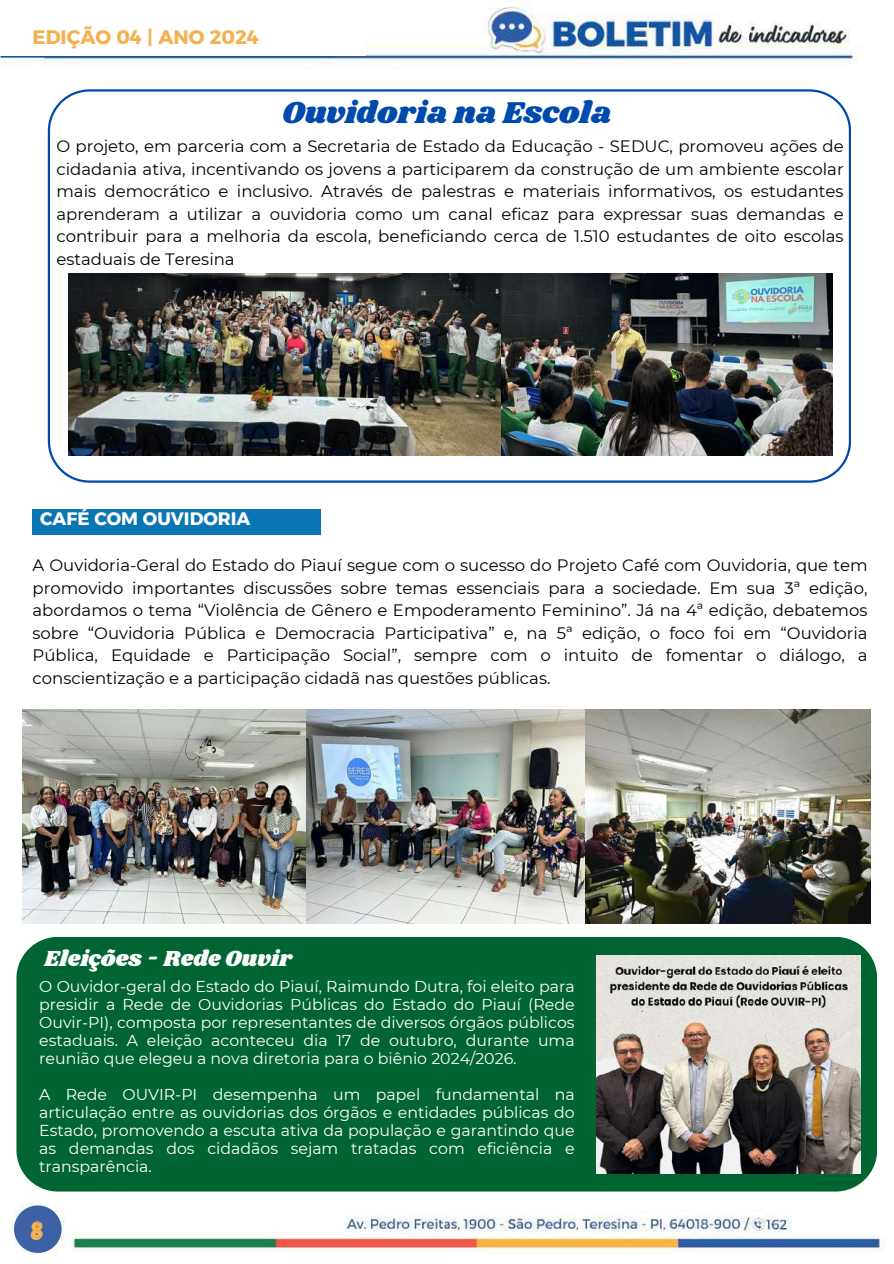
<style>
.page{position:relative;width:894px;height:1264px;background:#fff}
.page>*{position:absolute;margin:0;border:0;box-sizing:border-box;transform-origin:0 0}
.t1{font:31.2px "Shrikhand";color:#004aad}
.t2{font:27px "Gagalin";color:#f4b152}
.t3{font:22.5px "Shrikhand";color:#fff}
.t4{font:19.5px "Kief Montaser Bold";color:#f4b152}
.t5{font:18px "Kief Montaser Bold";color:#fff}
.t6{font:16.5px/22.5px "Montserrat";color:#000;text-align:justify}
.t7{font:15.75px/18px "Montserrat";color:#fff;text-align:justify}
</style>
<div class="page">
<img style="left:0;top:5px;width:864px;height:62px">
<div style="left:0;top:0;width:366px;height:56px;background:#fff"></div>
<img style="left:25px;top:1204px;width:860px;height:50px">
<svg style="left:14px;top:1205px;width:47px;height:47px"></svg>
<svg style="left:48px;top:89px;width:802px;height:393px"></svg>
<img style="left:68px;top:273px;width:764px;height:182px">
<div style="left:33px;top:508px;width:288px;height:26px;background:#0975b3"></div>
<img style="left:23px;top:709px;width:562px;height:214px">
<img style="left:585px;top:709px;width:285px;height:214px">
<div style="left:16px;top:937px;width:860px;height:254px;background:#006532"></div>
<img style="left:596px;top:955px;width:263px;height:218px">
<p class="t4" style="left:33px;top:25px;width:228px">EDIÇÃO 04 | ANO 2024</p>
<h1 class="t1" style="left:282px;top:91px;width:331px">Ouvidoria na Escola</h1>
<p class="t6" style="left:56px;top:135px;width:788px">O projeto, em parceria com a Secretaria de Estado da Educação - SEDUC, promoveu ações de cidadania ativa, incentivando os jovens a participarem da construção de um ambiente escolar mais democrático e inclusivo. Através de palestras e materiais informativos, os estudantes aprenderam a utilizar a ouvidoria como um canal eficaz para expressar suas demandas e contribuir para a melhoria da escola, beneficiando cerca de 1.510 estudantes de oito escolas estaduais de Teresina</p>
<p class="t5" style="left:40px;top:508px;width:212px">CAFÉ COM OUVIDORIA</p>
<p class="t6" style="left:33px;top:554px;width:836px">A Ouvidoria-Geral do Estado do Piauí segue com o sucesso do Projeto Café com Ouvidoria, que tem promovido importantes discussões sobre temas essenciais para a sociedade. Em sua 3ª edição, abordamos o tema “Violência de Gênero e Empoderamento Feminino”. Já na 4ª edição, debatemos sobre “Ouvidoria Pública e Democracia Participativa” e, na 5ª edição, o foco foi em “Ouvidoria Pública, Equidade e Participação Social”, sempre com o intuito de fomentar o diálogo, a conscientização e a participação cidadã nas questões públicas.</p>
<h3 class="t3" style="left:44px;top:943px;width:249px">Eleições - Rede Ouvir</h3>
<p class="t7" style="left:39px;top:977px;width:536px">O Ouvidor-geral do Estado do Piauí, Raimundo Dutra, foi eleito para presidir a Rede de Ouvidorias Públicas do Estado do Piauí (Rede Ouvir-PI), composta por representantes de diversos órgãos públicos estaduais. A eleição aconteceu dia 17 de outubro, durante uma reunião que elegeu a nova diretoria para o biênio 2024/2026.</p>
<p class="t7" style="left:39px;top:1085px;width:536px">A Rede OUVIR-PI desempenha um papel fundamental na articulação entre as ouvidorias dos órgãos e entidades públicas do Estado, promovendo a escuta ativa da população e garantindo que as demandas dos cidadãos sejam tratadas com eficiência e transparência.</p>
<h2 class="t2" style="left:31px;top:1212px;width:15px">8</h2>
</div>
